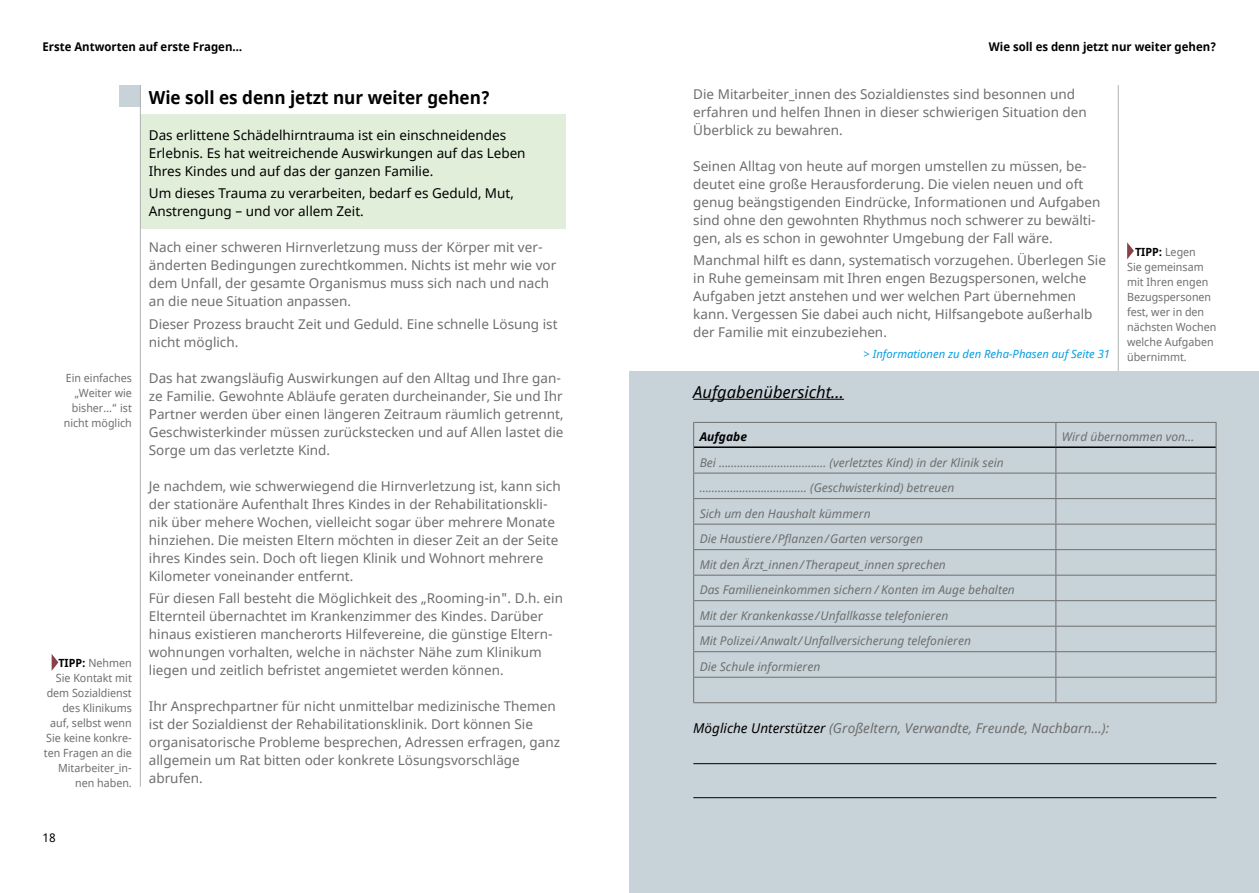
<style>
.page{position:relative;width:1259px;height:893px;background:#fff}
.page>*{position:absolute;margin:0;border:0;box-sizing:border-box;transform-origin:0 0}
.t1{font:700 18px "Noto Sans";color:#000;scale:.95 1}
.t2{font:italic 16.5px "Noto Sans";color:#000}
.t3{font:13.5px/18px "Noto Sans";color:#6e6e6e}
.t4{font:13.5px/18px "Noto Sans";color:#000}
.t5{font:italic 13.5px "Noto Sans";color:#6e6e6e}
.t6{font:italic 12px/25.5px "Noto Sans";color:#6e6e6e}
.t7{font:700 12px "Noto Sans";color:#000;scale:.95 1}
.t8{font:italic 700 12px "Noto Sans";color:#000}
.t9{font:12px "Noto Sans";color:#000}
.t10{font:11.25px/15px "Noto Sans";color:#6e6e6e;text-align:right;scale:.95 1}
.t11{font:italic 11.25px "Noto Sans";color:#009ee3}
.s1{font-weight:700;color:#000}
.s2{color:#000}
</style>
<div class="page">
<div style="left:119px;top:85px;width:22px;height:21px;background:#c8d3d9"></div>
<hr style="left:1118px;top:85px;width:1px;height:702px;background:#b1b2b3">
<svg style="left:1127px;top:242px;width:7px;height:17px"></svg>
<div style="left:629px;top:371px;width:630px;height:522px;background:#c8d3d9"></div>
<hr style="left:693px;top:399px;width:151px;height:1px;background:#000">
<hr style="left:693px;top:422px;width:363px;height:1px;background:#6e6e6e">
<hr style="left:1056px;top:422px;width:160px;height:1px;background:#6e6e6e">
<hr style="left:693px;top:473px;width:363px;height:1px;background:#6e6e6e">
<hr style="left:1056px;top:473px;width:160px;height:1px;background:#6e6e6e">
<hr style="left:693px;top:498px;width:363px;height:1px;background:#6e6e6e">
<hr style="left:1056px;top:498px;width:160px;height:1px;background:#6e6e6e">
<hr style="left:693px;top:524px;width:363px;height:1px;background:#6e6e6e">
<hr style="left:1056px;top:524px;width:160px;height:1px;background:#6e6e6e">
<hr style="left:693px;top:549px;width:363px;height:1px;background:#6e6e6e">
<hr style="left:1056px;top:549px;width:160px;height:1px;background:#6e6e6e">
<hr style="left:693px;top:575px;width:363px;height:1px;background:#6e6e6e">
<hr style="left:1056px;top:575px;width:160px;height:1px;background:#6e6e6e">
<hr style="left:693px;top:600px;width:363px;height:1px;background:#6e6e6e">
<hr style="left:1056px;top:600px;width:160px;height:1px;background:#6e6e6e">
<hr style="left:693px;top:626px;width:363px;height:1px;background:#6e6e6e">
<hr style="left:1056px;top:626px;width:160px;height:1px;background:#6e6e6e">
<hr style="left:693px;top:651px;width:363px;height:1px;background:#6e6e6e">
<hr style="left:1056px;top:651px;width:160px;height:1px;background:#6e6e6e">
<hr style="left:693px;top:677px;width:363px;height:1px;background:#6e6e6e">
<svg style="left:693px;top:423px;width:1px;height:279px"></svg>
<hr style="left:1056px;top:677px;width:160px;height:1px;background:#6e6e6e">
<svg style="left:1215px;top:423px;width:1px;height:279px"></svg>
<hr style="left:693px;top:702px;width:363px;height:1px;background:#6e6e6e">
<hr style="left:1056px;top:702px;width:160px;height:1px;background:#6e6e6e">
<hr style="left:694px;top:446px;width:362px;height:2px;background:#000">
<hr style="left:1056px;top:446px;width:159px;height:2px;background:#000">
<svg style="left:1055px;top:423px;width:1px;height:279px"></svg>
<hr style="left:693px;top:763px;width:523px;height:1px;background:#000">
<hr style="left:693px;top:797px;width:523px;height:1px;background:#000">
<div style="left:140px;top:114px;width:425px;height:115px;background:#e1eed9"></div>
<svg style="left:52px;top:654px;width:6px;height:17px"></svg>
<hr style="left:140px;top:85px;width:1px;height:702px;background:#b1b2b3">
<p class="t7" style="left:43px;top:38px;width:212px">Erste Antworten auf erste Fragen…</p>
<h1 class="t1" style="left:149px;top:84px;width:361px">Wie soll es denn jetzt nur weiter gehen?</h1>
<p class="t4" style="left:149px;top:126px;width:378px">Das erlittene Schädelhirntrauma ist ein einschneidendes<br>Erlebnis. Es hat weitreichende Auswirkungen auf das Leben<br>Ihres Kindes und auf das der ganzen Familie.</p>
<p class="t4" style="left:149px;top:185px;width:366px">Um dieses Trauma zu verarbeiten, bedarf es Geduld, Mut,<br>Anstrengung – und vor allem Zeit.</p>
<p class="t3" style="left:149px;top:239px;width:409px">Nach einer schweren Hirnverletzung muss der Körper mit ver&shy;änderten Bedingungen zurechtkommen. Nichts ist mehr wie vor dem Unfall, der gesamte Organismus muss sich nach und nach an die neue Situation anpassen.</p>
<p class="t3" style="left:149px;top:315px;width:410px">Dieser Prozess braucht Zeit und Geduld. Eine schnelle Lösung ist nicht möglich.</p>
<p class="t3" style="left:149px;top:369px;width:416px">Das hat zwangsläufig Auswirkungen auf den Alltag und Ihre gan&shy;ze Familie. Gewohnte Abläufe geraten durcheinander, Sie und Ihr Partner werden über einen längeren Zeitraum räumlich getrennt, Geschwisterkinder müssen zurückstecken und auf Allen lastet die Sorge um das verletzte Kind.</p>
<p class="t3" style="left:149px;top:477px;width:413px">Je nachdem, wie schwerwiegend die Hirnverletzung ist, kann sich der stationäre Aufenthalt Ihres Kindes in der Rehabilitationskli&shy;nik über mehere Wochen, vielleicht sogar über mehrere Monate hinziehen. Die meisten Eltern möchten in dieser Zeit an der Seite ihres Kindes sein. Doch oft liegen Klinik und Wohnort mehrere Kilometer voneinander entfernt.</p>
<p class="t3" style="left:149px;top:590px;width:416px">Für diesen Fall besteht die Möglichkeit des „Rooming-in". D.h. ein Elternteil übernachtet im Krankenzimmer des Kindes. Darüber hinaus existieren mancherorts Hilfevereine, die günstige Eltern&shy;wohnungen vorhalten, welche in nächster Nähe zum Klinikum liegen und zeitlich befristet angemietet werden können.</p>
<p class="t3" style="left:149px;top:698px;width:413px">Ihr Ansprechpartner für nicht unmittelbar medizinische Themen ist der Sozialdienst der Rehabilitationsklinik. Dort können Sie organisatorische Probleme besprechen, Adressen erfragen, ganz allgemein um Rat bitten oder konkrete Lösungsvorschläge abrufen.</p>
<p class="t10" style="left:64px;top:371px;width:73px">Ein einfaches „Weiter wie bisher…“ ist nicht möglich</p>
<p class="t10" style="left:44px;top:656px;width:94px"><span class="s1">TIPP:</span> Nehmen<br>Sie Kontakt mit dem Sozialdienst des Klinikums auf, selbst wenn<br>Sie keine konkre&shy;ten Fragen an die<br>Mitarbeiter_in&shy;nen haben.</p>
<p class="t9" style="left:43px;top:829px;width:15px">18</p>
<p class="t7" style="left:989px;top:38px;width:241px">Wie soll es denn jetzt nur weiter gehen?</p>
<p class="t3" style="left:693px;top:85px;width:395px">Die Mitarbeiter_innen des Sozialdienstes sind besonnen und erfahren und helfen Ihnen in dieser schwierigen Situation den<br>Überblick zu bewahren.</p>
<p class="t3" style="left:693px;top:157px;width:409px">Seinen Alltag von heute auf morgen umstellen zu müssen, be&shy;deutet eine große Herausforderung. Die vielen neuen und oft genug beängstigenden Eindrücke, Informationen und Aufgaben sind ohne den gewohnten Rhythmus noch schwerer zu bewälti&shy;gen, als es schon in gewohnter Umgebung der Fall wäre.</p>
<p class="t3" style="left:693px;top:252px;width:414px">Manchmal hilft es dann, systematisch vorzugehen. Überlegen Sie in Ruhe gemeinsam mit Ihren engen Bezugspersonen, welche Aufgaben jetzt anstehen und wer welchen Part übernehmen kann. Vergessen Sie dabei auch nicht, Hilfsangebote außerhalb der Familie mit einzubeziehen.</p>
<p class="t11" style="left:863px;top:346px;width:248px">&gt; Informationen zu den Reha-Phasen auf Seite 31</p>
<p class="t10" style="left:1127px;top:244px;width:95px;text-align:left;text-indent:8px"><span class="s1">TIPP:</span> Legen<br>Sie gemeinsam mit Ihren engen<br>Bezugspersonen fest, wer in den nächsten Wochen welche Aufgaben übernimmt.</p>
<p class="t2" style="left:693px;top:380px;width:152px">Aufgabenübersicht…</p>
<p class="t8" style="left:699px;top:428px;width:49px">Aufgabe</p>
<p class="t6" style="left:1062px;top:424px;width:134px">Wird übernommen von…</p>
<p class="t6" style="left:699px;top:449px;width:317px">Bei …………………………..… (verletztes Kind) in der Klinik sein …………………………..… (Geschwisterkind) betreuen<br>Sich um den Haushalt kümmern<br>Die Haustiere/Pflanzen/Garten versorgen<br>Mit den Ärzt_innen/Therapeut_innen sprechen<br>Das Familieneinkommen sichern / Konten im Auge behalten Mit der Krankenkasse/Unfallkasse telefonieren<br>Mit Polizei/Anwalt/Unfallversicherung telefonieren<br>Die Schule informieren</p>
<p class="t5" style="left:693px;top:719px;width:417px"><span class="s2">Mögliche Unterstützer</span> (Großeltern, Verwandte, Freunde, Nachbarn…):</p>
</div>
